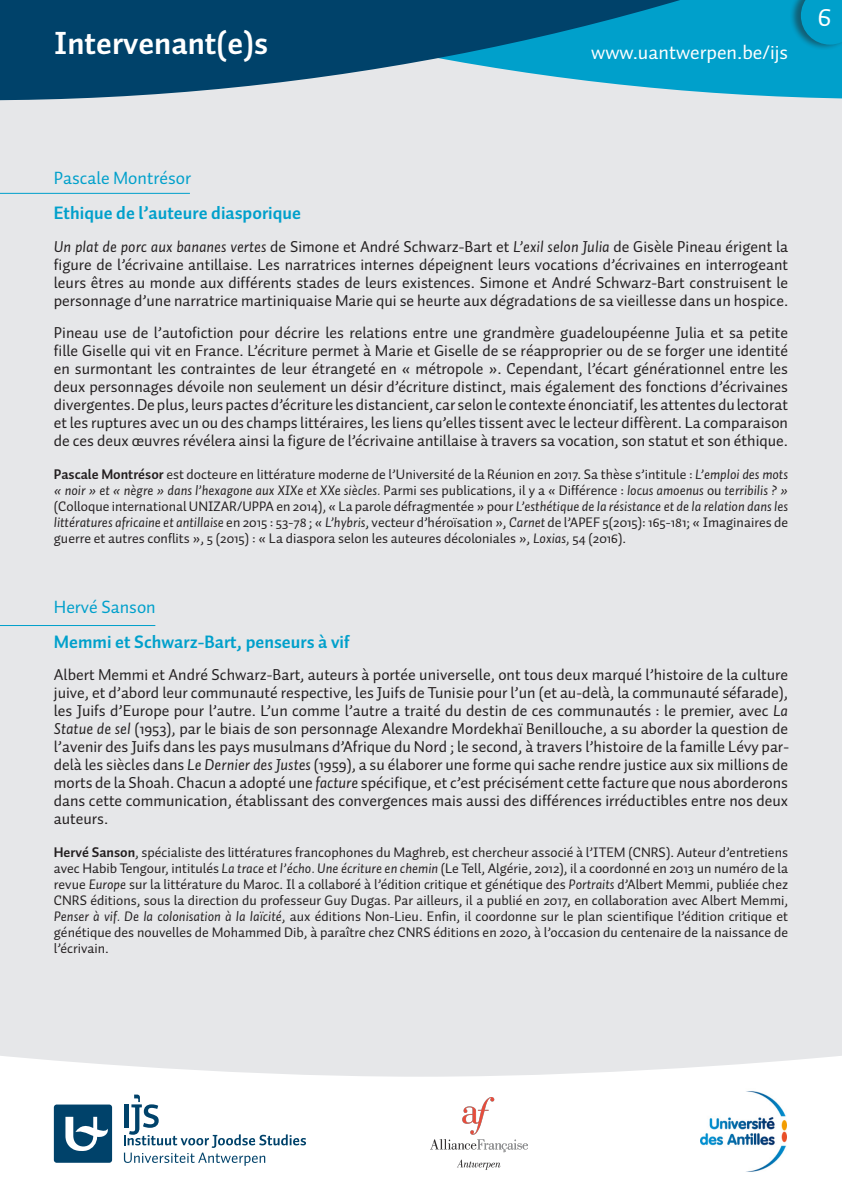
<style>
.page{position:relative;width:842px;height:1191px;background:#e6e7e9}
.page>*{position:absolute;margin:0;border:0;box-sizing:border-box;transform-origin:0 0}
.t1{font:700 32px "Auto 1";color:#fff}
.kleine_tekst{font:28px "Auto 1";color:#fff}
.t2{font:20px "Auto 1";color:#fff}
.titel{font:700 18px "Auto 1";color:#00a0cb}
.naam{font:18px "Auto 1";color:#00a0cb}
.basistekst{font:16px/18px "Auto 1";color:#231f20;text-align:justify}
.kleine_tekst-2{font:14px/16px "Auto 1";color:#231f20;text-align:justify}
.s1{font-style:italic}
.s2{font-weight:700}
</style>
<div class="page">
<svg style="left:0;top:1056px;width:842px;height:135px;background:#fbfbfb"></svg>
<svg style="left:0;top:0;width:842px;height:100px;fill:#00426a"></svg>
<hr style="left:0;top:193px;width:190px;height:1px;background:#00a0cb">
<hr style="left:0;top:625px;width:155px;height:1px;background:#00a0cb">
<div style="left:790px;top:0;width:52px;height:50px;background:#231f20;opacity:.5"></div>
<svg style="left:801px;top:0;width:41px;height:45px;background:#019bc4"></svg>
<div style="left:54px;top:1104px;width:58px;height:58px;background:#00426a;border-radius:3px"></div>
<svg style="left:65px;top:1116px;width:43px;height:35px"></svg>
<svg style="left:124px;top:1094px;width:182px;height:71px;background:#dfe7ec"></svg>
<img style="left:700px;top:1088px;width:86px;height:84px">
<img style="left:430px;top:1098px;width:97px;height:73px">
<p class="t1" style="left:54px;top:23px;width:216px">Intervenant(e)s</p>
<p class="t2" style="left:591px;top:39px;width:198px">www.uantwerpen.be/ijs</p>
<p class="kleine_tekst" style="left:818px;top:-1px;width:15px">6</p>
<p class="naam" style="left:54px;top:167px;width:139px">Pascale Montrésor</p>
<p class="titel" style="left:54px;top:202px;width:249px">Ethique de l’auteure diasporique</p>
<p class="basistekst" style="left:54px;top:237px;width:736px"><span class="s1">Un plat de porc aux bananes vertes</span> de Simone et André Schwarz-Bart et <span class="s1">L’exil selon Julia</span> de Gisèle Pineau érigent la figure de l’écrivaine antillaise. Les narratrices internes dépeignent leurs vocations d’écrivaines en interrogeant leurs êtres au monde aux différents stades de leurs existences. Simone et André Schwarz-Bart construisent le personnage d’une narratrice martiniquaise Marie qui se heurte aux dégradations de sa vieillesse dans un hospice.</p>
<p class="basistekst" style="left:54px;top:323px;width:736px">Pineau use de l’autofiction pour décrire les relations entre une grandmère guadeloupéenne Julia et sa petite fille Giselle qui vit en France. L’écriture permet à Marie et Giselle de se réapproprier ou de se forger une identité en surmontant les contraintes de leur étrangeté en « métropole ». Cependant, l’écart générationnel entre les deux personnages dévoile non seulement un désir d’écriture distinct, mais également des fonctions d’écrivaines divergentes. De plus, leurs pactes d’écriture les distancient, car selon le contexte énonciatif, les attentes du lectorat et les ruptures avec un ou des champs littéraires, les liens qu’elles tissent avec le lecteur diffèrent. La comparaison de ces deux œuvres révélera ainsi la figure de l’écrivaine antillaise à travers sa vocation, son statut et son éthique.</p>
<p class="kleine_tekst-2" style="left:54px;top:466px;width:736px"><span class="s2">Pascale Montrésor</span> est docteure en littérature moderne de l’Université de la Réunion en 2017. Sa thèse s’intitule : <span class="s1">L’emploi des mots « noir » et « nègre » dans l’hexagone aux XIXe et XXe siècles.</span> Parmi ses publications, il y a « Différence : <span class="s1">locus amoenus</span> ou <span class="s1">terribilis ? » </span>(Colloque international UNIZAR/UPPA en 2014)<span class="s1">,</span> « La parole défragmentée » pour <span class="s1">L’esthétique de la résistance et de la relation dans les littératures africaine et antillaise</span> en 2015 : 53-78 ; « <span class="s1">L’hybris</span>, vecteur d’héroïsation », <span class="s1">Carnet</span> de l’APEF 5(2015): 165-181; « Imaginaires de guerre et autres conflits », 5 (2015) : « La diaspora selon les auteures décoloniales », <span class="s1">Loxias,</span> 54 (2016).</p>
<p class="naam" style="left:54px;top:595px;width:103px">Hervé Sanson</p>
<p class="titel" style="left:54px;top:630px;width:297px">Memmi et Schwarz-Bart, penseurs à vif</p>
<p class="basistekst" style="left:54px;top:665px;width:737px">Albert Memmi et André Schwarz-Bart, auteurs à portée universelle, ont tous deux marqué l’histoire de la culture juive, et d’abord leur communauté respective, les Juifs de Tunisie pour l’un (et au-delà, la communauté séfarade), les Juifs d’Europe pour l’autre. L’un comme l’autre a traité du destin de ces communautés : le premier, avec <span class="s1">La Statue de sel</span> (1953), par le biais de son personnage Alexandre Mordekhaï Benillouche, a su aborder la question de l’avenir des Juifs dans les pays musulmans d’Afrique du Nord ; le second, à travers l’histoire de la famille Lévy par&shy;delà les siècles dans <span class="s1">Le Dernier des Justes</span> (1959), a su élaborer une forme qui sache rendre justice aux six millions de morts de la Shoah. Chacun a adopté une <span class="s1">facture</span> spécifique, et c’est précisément cette facture que nous aborderons dans cette communication, établissant des convergences mais aussi des différences irréductibles entre nos deux auteurs.</p>
<p class="kleine_tekst-2" style="left:54px;top:844px;width:736px"><span class="s2">Hervé Sanson</span>, spécialiste des littératures francophones du Maghreb, est chercheur associé à l’ITEM (CNRS). Auteur d’entretiens avec Habib Tengour, intitulés <span class="s1">La trace et l’écho. Une écriture en chemin</span> (Le Tell, Algérie, 2012), il a coordonné en 2013 un numéro de la revue <span class="s1">Europe</span> sur la littérature du Maroc. Il a collaboré à l’édition critique et génétique des <span class="s1">Portraits</span> d’Albert Memmi, publiée chez CNRS éditions, sous la direction du professeur Guy Dugas. Par ailleurs, il a publié en 2017, en collaboration avec Albert Memmi, <span class="s1">Penser à vif. De la colonisation à la laïcité</span>, aux éditions Non-Lieu. Enfin, il coordonne sur le plan scientifique l’édition critique et génétique des nouvelles de Mohammed Dib, à paraître chez CNRS éditions en 2020, à l’occasion du centenaire de la naissance de l’écrivain.</p>
</div>
